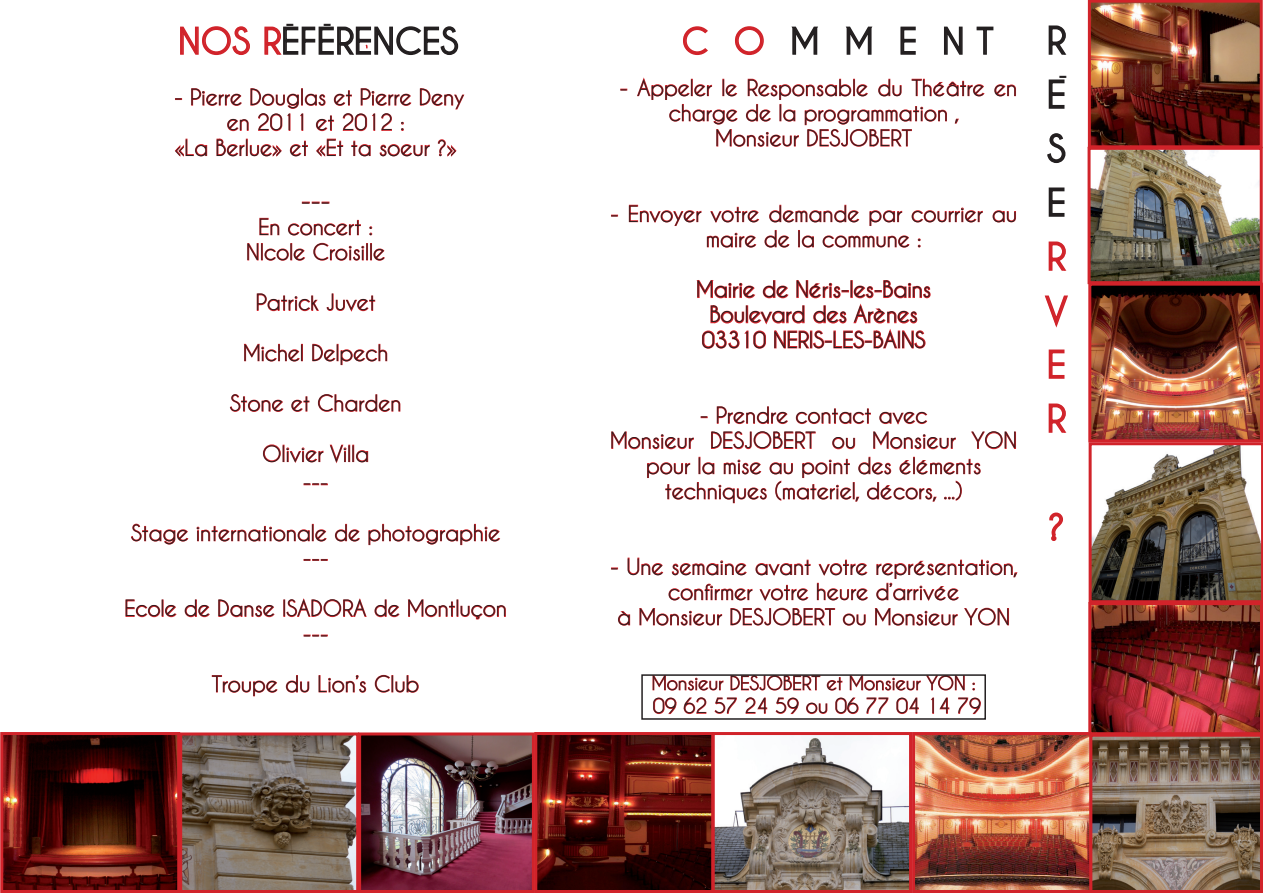
<style>
.page{position:relative;width:1263px;height:893px;background:#fff}
.page>*{position:absolute;margin:0;border:0;box-sizing:border-box;transform-origin:0 0}
.t1{font:700 37.5px/54px "Caviar Dreams";color:#d1232a;text-align:justify}
.t2{font:700 37.5px/54px "Caviar Dreams";color:#231f20;text-align:justify}
.t3{font:700 36px "Caviar Dreams";color:#231f20}
.t4{font:27px "Times New Roman";color:#231f20}
.t5{font:24px "Caviar Dreams";color:#231f20}
.t6{font:21px/25.2px "Caviar Dreams";color:#231f20;text-align:center}
.t7{font:19.5px "Caviar Dreams";color:#231f20}
.t8{font:18px "Caviar Dreams";color:#231f20}
.s1{color:#d1232a}
</style>
<div class="page">
<img style="left:362px;top:736px;width:169px;height:153px">
<div style="left:358px;top:732px;width:177px;height:161px;border:3px solid #d1232a"></div>
<img style="left:916px;top:736px;width:172px;height:153px">
<div style="left:912px;top:732px;width:180px;height:161px;border:3px solid #d1232a"></div>
<svg style="left:180px;top:26px;width:70px;height:29px"></svg>
<svg style="left:264px;top:26px;width:195px;height:29px"></svg>
<img style="left:4px;top:736px;width:172px;height:153px">
<div style="left:0;top:732px;width:180px;height:161px;border:3px solid #d1232a"></div>
<img style="left:538px;top:736px;width:370px;height:153px">
<div style="left:534px;top:732px;width:180px;height:161px;border:3px solid #d1232a"></div>
<img style="left:1092px;top:606px;width:167px;height:283px">
<div style="left:1089px;top:734px;width:174px;height:159px;border:3px solid #d1232a"></div>
<img style="left:183px;top:736px;width:172px;height:153px">
<div style="left:179px;top:732px;width:180px;height:161px;border:3px solid #d1232a"></div>
<div style="left:712px;top:732px;width:200px;height:161px;border:3px solid #d1232a"></div>
<img style="left:1091px;top:4px;width:168px;height:434px">
<div style="left:1088px;top:283px;width:175px;height:159px;border:3px solid #d1232a"></div>
<div style="left:1088px;top:602px;width:175px;height:133px;border:3px solid #d1232a"></div>
<svg style="left:1088px;top:442px;width:175px;height:161px"></svg>
<div style="left:1087px;top:147px;width:176px;height:137px;border:3px solid #d1232a"></div>
<div style="left:1088px;top:0;width:175px;height:148px;border:3px solid #d1232a"></div>
<svg style="left:683px;top:26px;width:25px;height:29px"></svg>
<svg style="left:735px;top:26px;width:29px;height:29px"></svg>
<svg style="left:791px;top:26px;width:27px;height:29px"></svg>
<svg style="left:845px;top:26px;width:28px;height:29px"></svg>
<svg style="left:900px;top:26px;width:16px;height:29px"></svg>
<svg style="left:944px;top:26px;width:19px;height:29px"></svg>
<svg style="left:976px;top:26px;width:18px;height:29px"></svg>
<svg style="left:1048px;top:25px;width:19px;height:30px"></svg>
<svg style="left:1048px;top:79px;width:17px;height:30px"></svg>
<svg style="left:1047px;top:133px;width:19px;height:31px"></svg>
<svg style="left:1048px;top:187px;width:17px;height:30px"></svg>
<svg style="left:1048px;top:241px;width:19px;height:30px"></svg>
<svg style="left:1044px;top:295px;width:24px;height:33px"></svg>
<svg style="left:1048px;top:349px;width:17px;height:30px"></svg>
<svg style="left:1048px;top:403px;width:19px;height:30px"></svg>
<svg style="left:1049px;top:512px;width:14px;height:29px"></svg>
<svg style="left:994px;top:84px;width:22px;height:13px"></svg>
<svg style="left:637px;top:77px;width:348px;height:70px"></svg>
<svg style="left:629px;top:205px;width:73px;height:21px"></svg>
<svg style="left:710px;top:207px;width:50px;height:16px"></svg>
<svg style="left:769px;top:205px;width:91px;height:18px"></svg>
<svg style="left:869px;top:210px;width:33px;height:16px"></svg>
<svg style="left:911px;top:207px;width:72px;height:16px"></svg>
<svg style="left:992px;top:210px;width:24px;height:13px"></svg>
<svg style="left:707px;top:232px;width:50px;height:16px"></svg>
<svg style="left:764px;top:230px;width:26px;height:18px"></svg>
<svg style="left:798px;top:230px;width:16px;height:18px"></svg>
<svg style="left:822px;top:235px;width:88px;height:13px"></svg>
<svg style="left:917px;top:238px;width:4px;height:10px"></svg>
<svg style="left:696px;top:280px;width:235px;height:69px"></svg>
<svg style="left:701px;top:416px;width:6px;height:2px"></svg>
<svg style="left:716px;top:406px;width:72px;height:18px"></svg>
<svg style="left:796px;top:408px;width:75px;height:16px"></svg>
<svg style="left:879px;top:412px;width:49px;height:13px"></svg>
<svg style="left:611px;top:431px;width:83px;height:18px"></svg>
<svg style="left:711px;top:431px;width:105px;height:18px"></svg>
<svg style="left:832px;top:437px;width:23px;height:12px"></svg>
<svg style="left:873px;top:431px;width:83px;height:18px"></svg>
<svg style="left:971px;top:431px;width:45px;height:18px"></svg>
<svg style="left:647px;top:457px;width:334px;height:46px"></svg>
<svg style="left:627px;top:557px;width:37px;height:18px"></svg>
<svg style="left:672px;top:560px;width:75px;height:15px"></svg>
<svg style="left:755px;top:559px;width:56px;height:17px"></svg>
<svg style="left:818px;top:559px;width:50px;height:17px"></svg>
<svg style="left:618px;top:611px;width:12px;height:15px"></svg>
<svg style="left:639px;top:582px;width:229px;height:44px"></svg>
<svg style="left:874px;top:559px;width:144px;height:67px"></svg>
<svg style="left:175px;top:98px;width:7px;height:2px"></svg>
<svg style="left:420px;top:88px;width:45px;height:22px"></svg>
<svg style="left:191px;top:88px;width:221px;height:43px"></svg>
<svg style="left:175px;top:138px;width:32px;height:19px"></svg>
<svg style="left:216px;top:138px;width:66px;height:19px"></svg>
<svg style="left:290px;top:140px;width:18px;height:17px"></svg>
<svg style="left:316px;top:138px;width:27px;height:19px"></svg>
<svg style="left:351px;top:140px;width:20px;height:17px"></svg>
<svg style="left:379px;top:144px;width:51px;height:13px"></svg>
<svg style="left:438px;top:139px;width:19px;height:18px"></svg>
<svg style="left:302px;top:202px;width:27px;height:2px"></svg>
<svg style="left:259px;top:218px;width:21px;height:17px"></svg>
<svg style="left:288px;top:220px;width:73px;height:16px"></svg>
<svg style="left:369px;top:226px;width:4px;height:10px"></svg>
<svg style="left:247px;top:243px;width:59px;height:18px"></svg>
<svg style="left:313px;top:243px;width:72px;height:18px"></svg>
<svg style="left:256px;top:293px;width:63px;height:18px"></svg>
<svg style="left:326px;top:293px;width:49px;height:19px"></svg>
<svg style="left:244px;top:343px;width:59px;height:19px"></svg>
<svg style="left:312px;top:344px;width:75px;height:21px"></svg>
<svg style="left:230px;top:394px;width:54px;height:18px"></svg>
<svg style="left:291px;top:396px;width:19px;height:16px"></svg>
<svg style="left:318px;top:394px;width:83px;height:18px"></svg>
<svg style="left:263px;top:444px;width:105px;height:20px"></svg>
<svg style="left:304px;top:483px;width:24px;height:2px"></svg>
<svg style="left:131px;top:523px;width:58px;height:22px"></svg>
<svg style="left:196px;top:524px;width:131px;height:18px"></svg>
<svg style="left:335px;top:524px;width:25px;height:18px"></svg>
<svg style="left:368px;top:524px;width:133px;height:21px"></svg>
<svg style="left:304px;top:559px;width:24px;height:2px"></svg>
<svg style="left:125px;top:599px;width:52px;height:18px"></svg>
<svg style="left:184px;top:599px;width:26px;height:18px"></svg>
<svg style="left:218px;top:599px;width:57px;height:18px"></svg>
<svg style="left:283px;top:598px;width:84px;height:19px"></svg>
<svg style="left:374px;top:599px;width:26px;height:18px"></svg>
<svg style="left:407px;top:599px;width:99px;height:21px"></svg>
<svg style="left:304px;top:635px;width:24px;height:1px"></svg>
<svg style="left:212px;top:675px;width:66px;height:22px"></svg>
<svg style="left:286px;top:675px;width:23px;height:18px"></svg>
<svg style="left:318px;top:675px;width:48px;height:18px"></svg>
<svg style="left:374px;top:675px;width:45px;height:18px"></svg>
<svg style="left:652px;top:677px;width:72px;height:14px"></svg>
<svg style="left:730px;top:677px;width:113px;height:14px"></svg>
<svg style="left:849px;top:677px;width:116px;height:14px"></svg>
<svg style="left:972px;top:682px;width:3px;height:9px"></svg>
<svg style="left:653px;top:697px;width:24px;height:17px"></svg>
<svg style="left:683px;top:697px;width:24px;height:17px"></svg>
<svg style="left:714px;top:697px;width:23px;height:17px"></svg>
<svg style="left:745px;top:697px;width:22px;height:17px"></svg>
<svg style="left:775px;top:697px;width:24px;height:17px"></svg>
<svg style="left:806px;top:702px;width:22px;height:12px"></svg>
<svg style="left:835px;top:697px;width:24px;height:17px"></svg>
<svg style="left:866px;top:697px;width:23px;height:17px"></svg>
<svg style="left:896px;top:697px;width:23px;height:17px"></svg>
<svg style="left:931px;top:697px;width:19px;height:17px"></svg>
<svg style="left:958px;top:697px;width:23px;height:17px"></svg>
<div style="left:641px;top:674px;width:345px;height:46px;border:2px solid #231f20"></div>
<p class="t4" style="left:285px;top:3px;width:48px">- -</p>
<h2 class="t3" style="left:178px;top:21px;width:282px"><span class="s1">NOS R</span>EFERENCES</h2>
<h2 class="t3" style="left:681px;top:21px;width:314px"><span class="s1">C O</span> M M E N T</h2>
<h1 class="t2" style="left:1047px;top:13px;width:21px">R E S E</h1>
<h1 class="t1" style="left:1045px;top:229px;width:25px">R V E R</h1>
<p class="t4" style="left:1058px;top:55px;width:10px">-</p>
<p class="t6" style="left:619px;top:75px;width:399px">- Appeler le Responsable du Théâtre en charge de la programmation ,<br>Monsieur DESJOBERT</p>
<p class="t6" style="left:174px;top:85px;width:292px">- Pierre Douglas et Pierre Deny en 2011 et 2012 :<br>«La Berlue» et «Et ta soeur ?»</p>
<p class="t5" style="left:301px;top:187px;width:31px">---</p>
<p class="t6" style="left:246px;top:214px;width:140px">En concert :<br>NIcole Croisille</p>
<p class="t6" style="left:256px;top:290px;width:121px">Patrick Juvet</p>
<p class="t6" style="left:243px;top:340px;width:147px">Michel Delpech</p>
<p class="t6" style="left:230px;top:391px;width:173px">Stone et Charden</p>
<p class="t6" style="left:262px;top:439px;width:108px;line-height:28.8px">Olivier Villa ---</p>
<p class="t6" style="left:131px;top:520px;width:371px">Stage internationale de photographie ---</p>
<p class="t6" style="left:124px;top:596px;width:384px">Ecole de Danse ISADORA de Montluçon ---</p>
<p class="t6" style="left:212px;top:672px;width:209px">Troupe du Lion’s Club</p>
<p class="t6" style="left:610px;top:201px;width:408px">- Envoyer votre demande par courrier au maire de la commune :</p>
<p class="t6" style="left:696px;top:277px;width:236px">Mairie de Néris-les-Bains<br>Boulevard des Arènes<br>03310 NERIS-LES-BAINS</p>
<p class="t6" style="left:610px;top:403px;width:408px">- Prendre contact avec<br>Monsieur DESJOBERT ou Monsieur YON pour la mise au point des éléments techniques (materiel, décors, ...)</p>
<h1 class="t1" style="left:1048px;top:499px;width:19px">?</h1>
<p class="t6" style="left:610px;top:554px;width:409px">- Une semaine avant votre représentation, confirmer votre heure d’arrivée<br>à Monsieur DESJOBERT ou Monsieur YON</p>
<p class="t8" style="left:652px;top:673px;width:325px">Monsieur DESJOBERT et Monsieur YON :</p>
<p class="t7" style="left:653px;top:695px;width:330px">09 62 57 24 59 ou 06 77 04 14 79</p>
</div>
